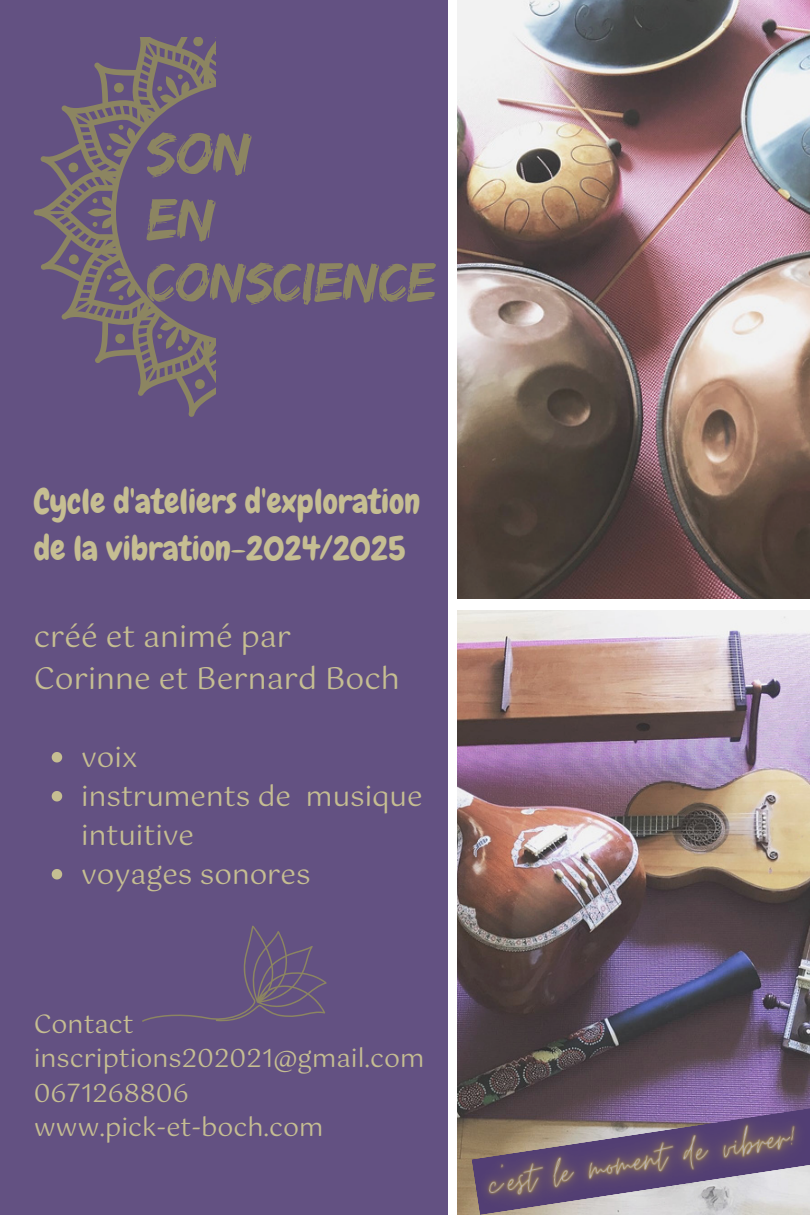
<style>
.page{position:relative;width:810px;height:1215px;background:#fff}
.page>*{position:absolute;margin:0;border:0;box-sizing:border-box;transform-origin:0 0}
.t1{font:62px/66px "Edo";color:#8c8561}
.t2{font:58px "Edo";letter-spacing:-.01em;color:#8c8561}
.t3{font:34px/46.4px "Chewy";color:#c6be92}
.t4{font:30px/42px "Gotu";color:#c6be92}
.t5{font:28px/39px "Gotu";color:#c6be92}
.t6{font:25.4px/34.4px "Gotu";color:#c6be92}
</style>
<div class="page">
<div style="left:0;top:0;width:447px;height:1215px;background:#635182"></div>
<img style="left:457px;top:0;width:353px;height:598px">
<img style="left:457px;top:610px;width:353px;height:437px">
<svg style="left:34px;top:37px;width:181px;height:380px"></svg>
<svg style="left:93px;top:198px;width:4px;height:5px"></svg>
<svg style="left:93px;top:222px;width:4px;height:5px"></svg>
<div style="left:69px;top:254px;width:10px;height:10px;background:#8c8561;border-radius:50%"></div>
<svg style="left:118px;top:125px;width:6px;height:5px"></svg>
<svg style="left:106px;top:145px;width:6px;height:6px"></svg>
<svg style="left:68px;top:162px;width:11px;height:11px"></svg>
<svg style="left:177px;top:74px;width:6px;height:6px"></svg>
<svg style="left:157px;top:86px;width:6px;height:5px"></svg>
<svg style="left:113px;top:82px;width:11px;height:11px"></svg>
<div style="left:193px;top:37px;width:10px;height:9px;background:#8c8561;border-radius:50%"></div>
<svg style="left:142px;top:926px;width:185px;height:96px"></svg>
<svg style="left:52px;top:752px;width:10px;height:10px"></svg>
<svg style="left:52px;top:791px;width:10px;height:10px"></svg>
<svg style="left:52px;top:869px;width:10px;height:10px"></svg>
<img style="left:447px;top:1047px;width:363px;height:168px">
<h1 class="t1" style="left:147px;top:118px;width:107px">SON<br>EN</h1>
<h2 class="t2" style="left:147px;top:248px;width:291px">CONSCIENCE</h2>
<h3 class="t3" style="left:34px;top:479px;width:388px">Cycle d'ateliers d'exploration de la vibration-2024/2025</h3>
<p class="t4" style="left:34px;top:616px;width:368px">créé et animé par<br>Corinne et Bernard Boch</p>
<p class="t5" style="left:81px;top:738px;width:343px">voix<br>instruments de musique intuitive<br>voyages sonores</p>
<p class="t6" style="left:34px;top:1007px;width:392px">Contact inscriptions202021@gmail.com<br>0671268806 www.pick-et-boch.com</p>
</div>
